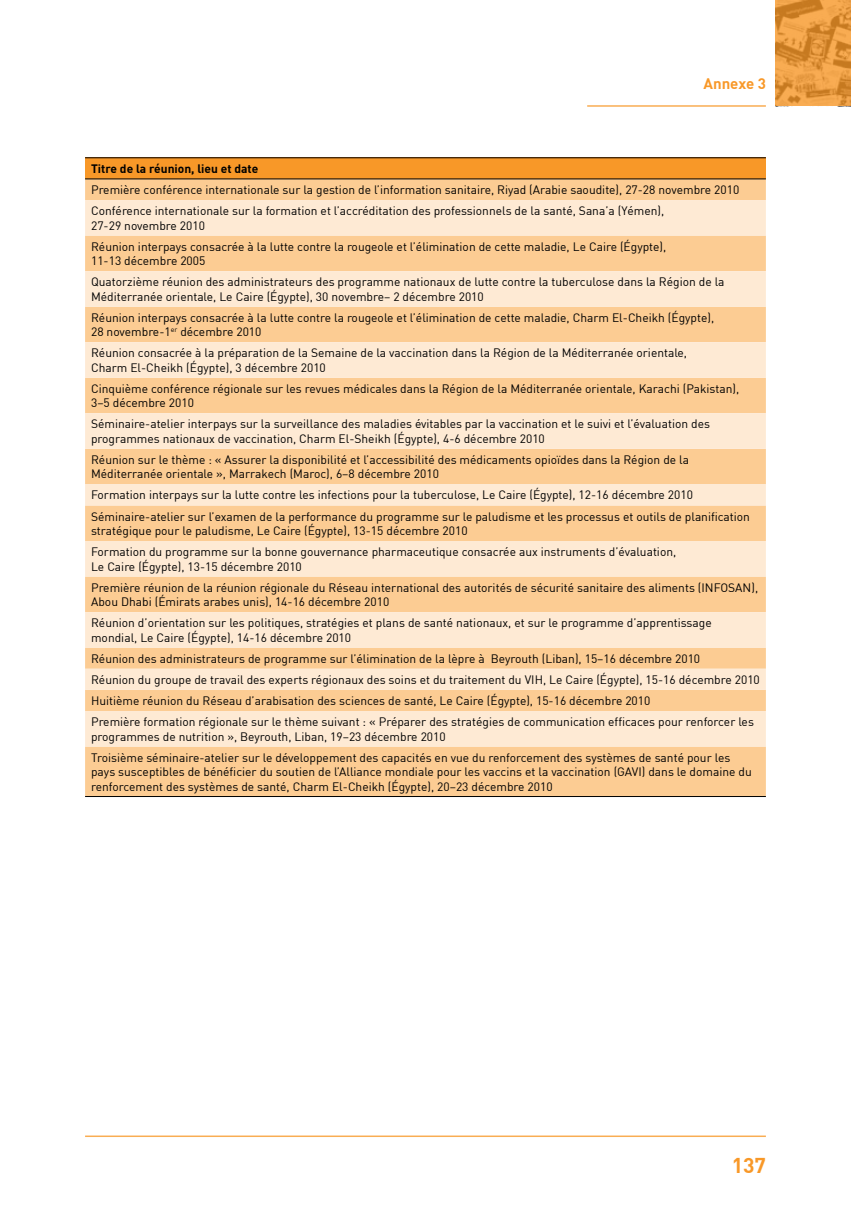
<style>
.page{position:relative;width:851px;height:1221px;background:#fff}
.page>*{position:absolute;margin:0;border:0;box-sizing:border-box;transform-origin:0 0}
.t1{font:700 21px "DIN";color:#f89828}
.t2{font:700 15px "DIN";color:#f89828}
.t3{font:12px/21.1px "DIN";color:#000}
.t4{font:700 12px "DIN";color:#000}
</style>
<div class="page">
<hr style="left:85px;top:1135px;width:680px;height:1px;background:#f9ad53">
<hr style="left:587px;top:105px;width:178px;height:2px;background:#f9ad53">
<div style="left:85px;top:158px;width:680px;height:21px;background:#f89828"></div>
<div style="left:85px;top:179px;width:680px;height:617px;background:#fccc93"></div>
<svg style="left:85px;top:200px;width:680px;height:546px;background:#fddcb6"></svg>
<hr style="left:85px;top:157px;width:680px;height:1px;background:#000">
<hr style="left:85px;top:178px;width:680px;height:1px;background:#000">
<hr style="left:85px;top:796px;width:680px;height:1px;background:#000">
<svg style="left:775px;top:0;width:75px;height:106px;background:#e4983e"></svg>
<p class="t2" style="left:703px;top:74px;width:64px">Annexe 3</p>
<p class="t4" style="left:91px;top:161px;width:169px">Titre de la réunion, lieu et date</p>
<p class="t3" style="left:91px;top:179px;width:649px">Première conférence internationale sur la gestion de l’information sanitaire, Riyad (Arabie saoudite), 27-28 novembre 2010<br>Conférence internationale sur la formation et l’accréditation des professionnels de la santé, Sana’a (Yémen),</p>
<p class="t3" style="left:91px;top:214px;width:576px">27-29 novembre 2010<br>Réunion interpays consacrée à la lutte contre la rougeole et l’élimination de cette maladie, Le Caire (Égypte),</p>
<p class="t3" style="left:91px;top:250px;width:635px">11-13 décembre 2005<br>Quatorzième réunion des administrateurs des programme nationaux de lutte contre la tuberculose dans la Région de la</p>
<p class="t3" style="left:91px;top:285px;width:624px">Méditerranée orientale, Le Caire (Égypte), 30 novembre– 2 décembre 2010<br>Réunion interpays consacrée à la lutte contre la rougeole et l’élimination de cette maladie, Charm El-Cheikh (Égypte),</p>
<p class="t3" style="left:91px;top:321px;width:597px">28 novembre-1<sup>er</sup> décembre 2010<br>Réunion consacrée à la préparation de la Semaine de la vaccination dans la Région de la Méditerranée orientale,</p>
<p class="t3" style="left:91px;top:356px;width:649px">Charm El-Cheikh (Égypte), 3 décembre 2010<br>Cinquième conférence régionale sur les revues médicales dans la Région de la Méditerranée orientale, Karachi (Pakistan),</p>
<p class="t3" style="left:91px;top:392px;width:620px">3–5 décembre 2010<br>Séminaire-atelier interpays sur la surveillance des maladies évitables par la vaccination et le suivi et l’évaluation des</p>
<p class="t3" style="left:91px;top:427px;width:599px">programmes nationaux de vaccination, Charm El-Sheikh (Égypte), 4-6 décembre 2010<br>Réunion sur le thème : « Assurer la disponibilité et l’accessibilité des médicaments opioïdes dans la Région de la</p>
<p class="t3" style="left:91px;top:463px;width:660px">Méditerranée orientale », Marrakech (Maroc), 6–8 décembre 2010<br>Formation interpays sur la lutte contre les infections pour la tuberculose, Le Caire (Égypte), 12-16 décembre 2010<br>Séminaire-atelier sur l’examen de la performance du programme sur le paludisme et les processus et outils de planification</p>
<p class="t3" style="left:91px;top:520px;width:586px">stratégique pour le paludisme, Le Caire (Égypte), 13-15 décembre 2010<br>Formation du programme sur la bonne gouvernance pharmaceutique consacrée aux instruments d’évaluation,</p>
<p class="t3" style="left:91px;top:555px;width:668px">Le Caire (Égypte), 13-15 décembre 2010<br>Première réunion de la réunion régionale du Réseau international des autorités de sécurité sanitaire des aliments (INFOSAN),</p>
<p class="t3" style="left:91px;top:591px;width:622px">Abou Dhabi (Émirats arabes unis), 14-16 décembre 2010<br>Réunion d’orientation sur les politiques, stratégies et plans de santé nationaux, et sur le programme d’apprentissage</p>
<p class="t3" style="left:91px;top:626px;width:670px">mondial, Le Caire (Égypte), 14-16 décembre 2010<br>Réunion des administrateurs de programme sur l’élimination de la lèpre à Beyrouth (Liban), 15–16 décembre 2010<br>Réunion du groupe de travail des experts régionaux des soins et du traitement du VIH, Le Caire (Égypte), 15-16 décembre 2010<br>Huitième réunion du Réseau d’arabisation des sciences de santé, Le Caire (Égypte), 15-16 décembre 2010<br>Première formation régionale sur le thème suivant : « Préparer des stratégies de communication efficaces pour renforcer les</p>
<p class="t3" style="left:91px;top:725px;width:640px">programmes de nutrition », Beyrouth, Liban, 19–23 décembre 2010<br>Troisième séminaire-atelier sur le développement des capacités en vue du renforcement des systèmes de santé pour les</p>
<p class="t3" style="left:91px;top:764px;width:662px;line-height:14.4px">pays susceptibles de bénéficier du soutien de l’Alliance mondiale pour les vaccins et la vaccination (GAVI) dans le domaine du renforcement des systèmes de santé, Charm El-Cheikh (Égypte), 20–23 décembre 2010</p>
<h1 class="t1" style="left:731px;top:1151px;width:36px">137</h1>
</div>
